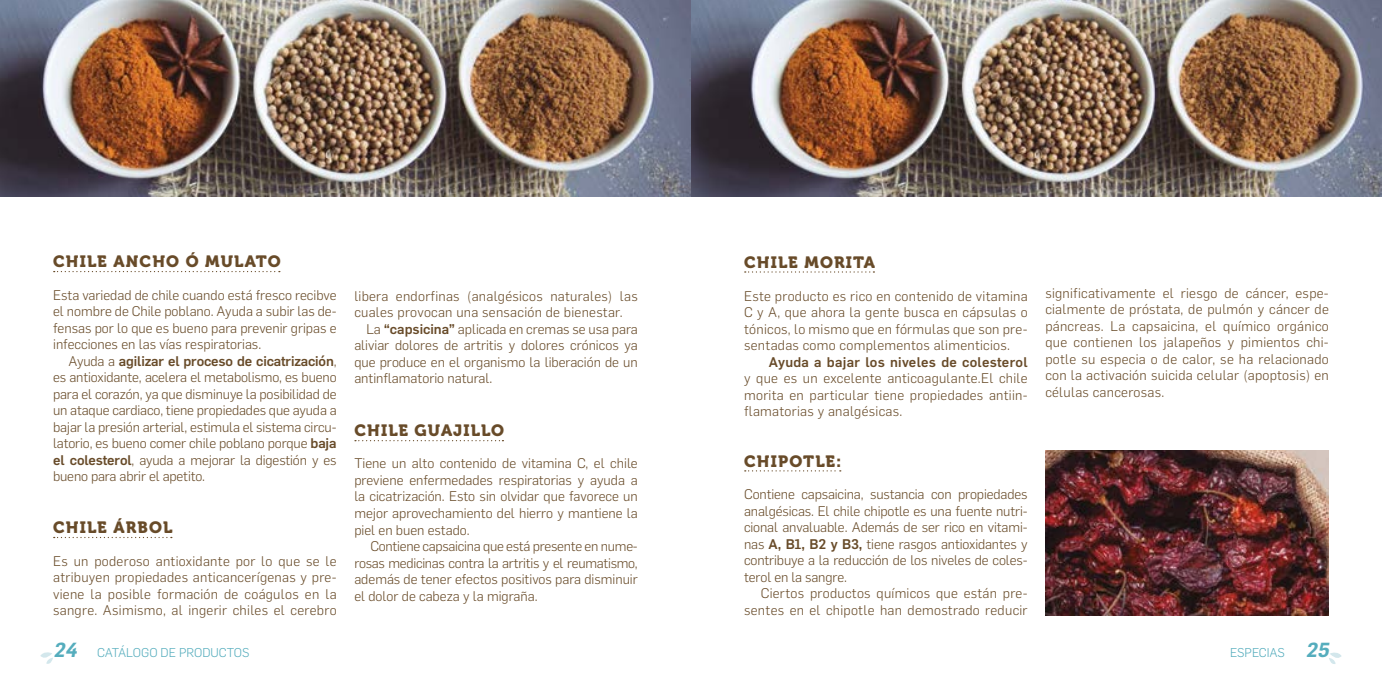
<style>
.page{position:relative;width:1382px;height:691px;background:#fff}
.page>*{position:absolute;margin:0;border:0;box-sizing:border-box;transform-origin:0 0}
.t1{font:16.25px "Museo 900";letter-spacing:.07em;color:#684b29}
.t2{font:300 13.75px/16.5px "Flama";letter-spacing:.02em;color:#684b29;text-align:justify}
.t3{font:500 13.75px "Flama";letter-spacing:.02em;color:#684b29}
.t4{font:300 12.5px "Flama";color:#55adbd}
.s1{font-weight:500}
.s2{font-weight:600;font-style:italic;font-size:20px}
</style>
<div class="page">
<svg style="left:40px;top:652px;width:13px;height:12px"></svg>
<svg style="left:1329px;top:652px;width:13px;height:12px"></svg>
<svg style="left:745px;top:271px;width:129px;height:2px"></svg>
<img style="left:1045px;top:450px;width:284px;height:165px">
<img style="left:0;top:0;width:1382px;height:197px">
<svg style="left:54px;top:271px;width:226px;height:1px"></svg>
<svg style="left:54px;top:537px;width:118px;height:1px"></svg>
<svg style="left:355px;top:440px;width:148px;height:1px"></svg>
<svg style="left:745px;top:470px;width:96px;height:1px"></svg>
<p class="t1" style="left:53px;top:252px;width:229px">CHILE ANCHO Ó MULATO</p>
<p class="t2" style="left:53px;top:286px;width:285px">Esta variedad de chile cuando está fresco recibve el nombre de Chile poblano. Ayuda a subir las de&shy;fensas por lo que es bueno para prevenir gripas e infecciones en las vías respiratorias.</p>
<p class="t2" style="left:53px;top:352px;width:285px;text-indent:16px">Ayuda a <span class="s1">agilizar el proceso de cicatrización</span>, es antioxidante, acelera el metabolismo, es bueno para el corazón, ya que disminuye la posibilidad de un ataque cardiaco, tiene propiedades que ayuda a bajar la presión arterial, estimula el sistema circu&shy;latorio, es bueno comer chile poblano porque <span class="s1">baja el colesterol</span>, ayuda a mejorar la digestión y es bueno para abrir el apetito.</p>
<p class="t1" style="left:53px;top:518px;width:121px">CHILE ÁRBOL</p>
<p class="t2" style="left:53px;top:552px;width:285px">Es un poderoso antioxidante por lo que se le atribuyen propiedades anticancerígenas y pre&shy;viene la posible formación de coágulos en la sangre. Asimismo, al ingerir chiles el cerebro</p>
<p class="t2" style="left:354px;top:287px;width:285px">libera endorfinas (analgésicos naturales) las cuales provocan una sensación de bienestar.</p>
<p class="t2" style="left:354px;top:320px;width:285px;text-indent:12px">La <span class="s1">“capsicina”</span> aplicada en cremas se usa para aliviar dolores de artritis y dolores crónicos ya que produce en el organismo la liberación de un antinflamatorio natural.</p>
<p class="t1" style="left:354px;top:421px;width:151px">CHILE GUAJILLO</p>
<p class="t2" style="left:354px;top:455px;width:285px">Tiene un alto contenido de vitamina C, el chile previene enfermedades respiratorias y ayuda a la cicatrización. Esto sin olvidar que favorece un mejor aprovechamiento del hierro y mantiene la piel en buen estado.</p>
<p class="t2" style="left:354px;top:537px;width:285px;text-indent:16px">Contiene capsaicina que está presente en nume&shy;rosas medicinas contra la artritis y el reumatismo, además de tener efectos positivos para disminuir el dolor de cabeza y la migraña.</p>
<p class="t1" style="left:744px;top:253px;width:133px">CHILE MORITA</p>
<p class="t2" style="left:744px;top:287px;width:285px">Este producto es rico en contenido de vitamina C y A, que ahora la gente busca en cápsulas o tónicos, lo mismo que en fórmulas que son pre&shy;sentadas como complementos alimenticios.</p>
<p class="t3" style="left:769px;top:352px;width:260px">Ayuda a bajar los niveles de colesterol</p>
<p class="t2" style="left:744px;top:369px;width:285px">y que es un excelente anticoagulante.El chile morita en particular tiene propiedades antiin&shy;flamatorias y analgésicas.</p>
<p class="t1" style="left:744px;top:452px;width:99px">CHIPOTLE:</p>
<p class="t2" style="left:744px;top:485px;width:285px">Contiene capsaicina, sustancia con propiedades analgésicas. El chile chipotle es una fuente nutri&shy;cional anvaluable. Además de ser rico en vitami&shy;nas <span class="s1">A, B1, B2 y B3,</span> tiene rasgos antioxidantes y contribuye a la reducción de los niveles de coles&shy;terol en la sangre.</p>
<p class="t2" style="left:744px;top:584px;width:285px;text-align:right">Ciertos productos químicos que están pre&shy;sentes en el chipotle han demostrado reducir</p>
<p class="t2" style="left:1045px;top:284px;width:285px">significativamente el riesgo de cáncer, espe&shy;cialmente de próstata, de pulmón y cáncer de páncreas. La capsaicina, el químico orgánico que contienen los jalapeños y pimientos chi&shy;potle su especia o de calor, se ha relacionado con la activación suicida celular (apoptosis) en células cancerosas.</p>
<p class="t4" style="left:53px;top:644px;width:198px"><span class="s2">24</span> CATÁLOGO DE PRODUCTOS</p>
<p class="t4" style="left:1230px;top:644px;width:105px">ESPECIAS <span class="s2">25</span></p>
</div>
